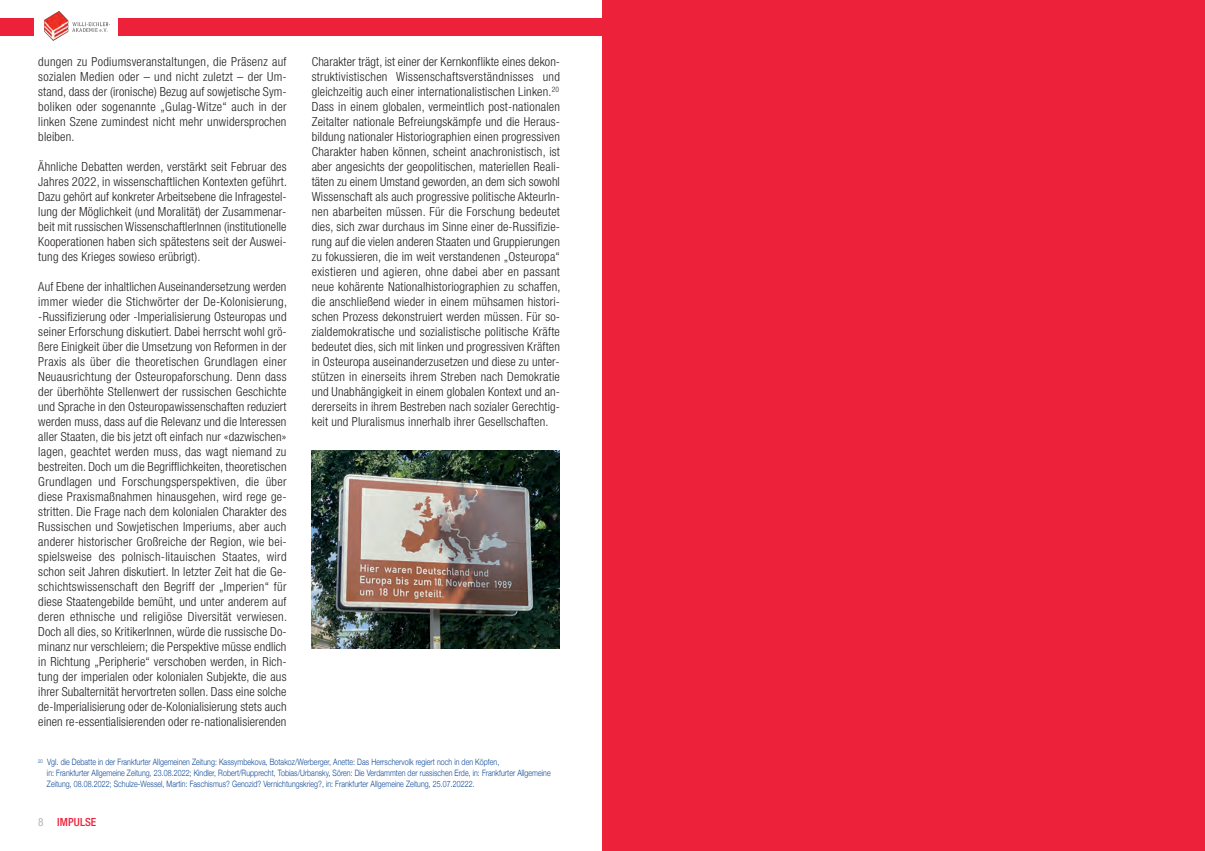
<style>
.page{position:relative;width:1205px;height:851px;background:#fff}
.page>*{position:absolute;margin:0;border:0;box-sizing:border-box;transform-origin:0 0}
.t1{font:300 condensed 12.5px/15px "Helvetica Neue LT Std";letter-spacing:.015em;color:#231f20;text-align:justify}
.t2{font:500 condensed 11.25px "Helvetica Neue LT Std";letter-spacing:.005em;color:#ed213a}
.t3{font:300 8.75px/10.8px "Helvetica Neue";letter-spacing:.01em;color:#094594;scale:.8 1}
.s1{font-weight:400;color:#b8b2ae}
</style>
<div class="page">
<div style="left:0;top:18px;width:33px;height:17px;background:#ed213a"></div>
<div style="left:119px;top:18px;width:1086px;height:17px;background:#ed213a"></div>
<img style="left:44px;top:12px;width:66px;height:28px">
<img style="left:311px;top:451px;width:248px;height:197px">
<div style="left:602px;top:0;width:603px;height:850px;background:#ed213a"></div>
<p class="t1" style="left:38px;top:55px;width:250px">dungen zu Podiumsveranstaltungen, die Präsenz auf sozialen Medien oder – und nicht zuletzt – der Um&shy;stand, dass der (ironische) Bezug auf sowjetische Sym&shy;boliken oder sogenannte „Gulag-Witze“ auch in der linken Szene zumindest nicht mehr unwidersprochen bleiben.</p>
<p class="t1" style="left:38px;top:160px;width:250px">Ähnliche Debatten werden, verstärkt seit Februar des Jahres 2022, in wissenschaftlichen Kontexten geführt.<br>Dazu gehört auf konkreter Arbeitsebene die Infragestel&shy;lung der Möglichkeit (und Moralität) der Zusammenar&shy;beit mit russischen WissenschaftlerInnen (institutionelle Kooperationen haben sich spätestens seit der Auswei&shy;tung des Krieges sowieso erübrigt).</p>
<p class="t1" style="left:38px;top:280px;width:250px">Auf Ebene der inhaltlichen Auseinandersetzung werden immer wieder die Stichwörter der De-Kolonisierung, -Russifizierung oder -Imperialisierung Osteuropas und seiner Erforschung diskutiert. Dabei herrscht wohl grö&shy;ßere Einigkeit über die Umsetzung von Reformen in der Praxis als über die theoretischen Grundlagen einer Neuausrichtung der Osteuropaforschung. Denn dass der überhöhte Stellenwert der russischen Geschichte und Sprache in den Osteuropawissenschaften reduziert werden muss, dass auf die Relevanz und die Interessen aller Staaten, die bis jetzt oft einfach nur «dazwischen» lagen, geachtet werden muss, das wagt niemand zu bestreiten. Doch um die Begrifflichkeiten, theoretischen Grundlagen und Forschungsperspektiven, die über diese Praxismaßnahmen hinausgehen, wird rege ge&shy;stritten. Die Frage nach dem kolonialen Charakter des Russischen und Sowjetischen Imperiums, aber auch anderer historischer Großreiche der Region, wie bei&shy;spielsweise des polnisch-litauischen Staates, wird schon seit Jahren diskutiert. In letzter Zeit hat die Ge&shy;schichtswissenschaft den Begriff der „Imperien“ für diese Staatengebilde bemüht, und unter anderem auf deren ethnische und religiöse Diversität verwiesen.<br>Doch all dies, so KritikerInnen, würde die russische Do&shy;minanz nur verschleiern; die Perspektive müsse endlich in Richtung „Peripherie“ verschoben werden, in Rich&shy;tung der imperialen oder kolonialen Subjekte, die aus ihrer Subalternität hervortreten sollen. Dass eine solche de-Imperialisierung oder de-Kolonialisierung stets auch einen re-essentialisierenden oder re-nationalisierenden</p>
<p class="t1" style="left:312px;top:55px;width:250px">Charakter trägt, ist einer der Kernkonflikte eines dekon&shy;struktivistischen Wissenschaftsverständnisses und gleichzeitig auch einer internationalistischen Linken.<sup>20</sup></p>
<p class="t1" style="left:312px;top:100px;width:250px">Dass in einem globalen, vermeintlich post-nationalen Zeitalter nationale Befreiungskämpfe und die Heraus&shy;bildung nationaler Historiographien einen progressiven Charakter haben können, scheint anachronistisch, ist aber angesichts der geopolitischen, materiellen Reali&shy;täten zu einem Umstand geworden, an dem sich sowohl Wissenschaft als auch progressive politische AkteurIn&shy;nen abarbeiten müssen. Für die Forschung bedeutet dies, sich zwar durchaus im Sinne einer de-Russifizie&shy;rung auf die vielen anderen Staaten und Gruppierungen zu fokussieren, die im weit verstandenen „Osteuropa“ existieren und agieren, ohne dabei aber en passant neue kohärente Nationalhistoriographien zu schaffen, die anschließend wieder in einem mühsamen histori&shy;schen Prozess dekonstruiert werden müssen. Für so&shy;zialdemokratische und sozialistische politische Kräfte bedeutet dies, sich mit linken und progressiven Kräften in Osteuropa auseinanderzusetzen und diese zu unter&shy;stützen in einerseits ihrem Streben nach Demokratie und Unabhängigkeit in einem globalen Kontext und an&shy;dererseits in ihrem Bestreben nach sozialer Gerechtig&shy;keit und Pluralismus innerhalb ihrer Gesellschaften.</p>
<p class="t3" style="left:47px;top:756px;width:631px;text-indent:-9px"><sup>20</sup> Vgl. die Debatte in der Frankfurter Allgemeinen Zeitung: Kassymbekova, Botakoz/Werberger, Anette: Das Herrschervolk regiert noch in den Köpfen,<br>in: Frankfurter Allgemeine Zeitung, 23.08.2022; Kindler, Robert/Rupprecht, Tobias/Urbansky, Sören: Die Verdammten der russischen Erde, in: Frankfurter Allgemeine<br>Zeitung, 08.08.2022; Schulze-Wessel, Martin: Faschismus? Genozid? Vernichtungskrieg?, in: Frankfurter Allgemeine Zeitung, 25.07.20222.</p>
<p class="t2" style="left:38px;top:817px;width:60px"><span class="s1">8</span> IMPULSE</p>
</div>
